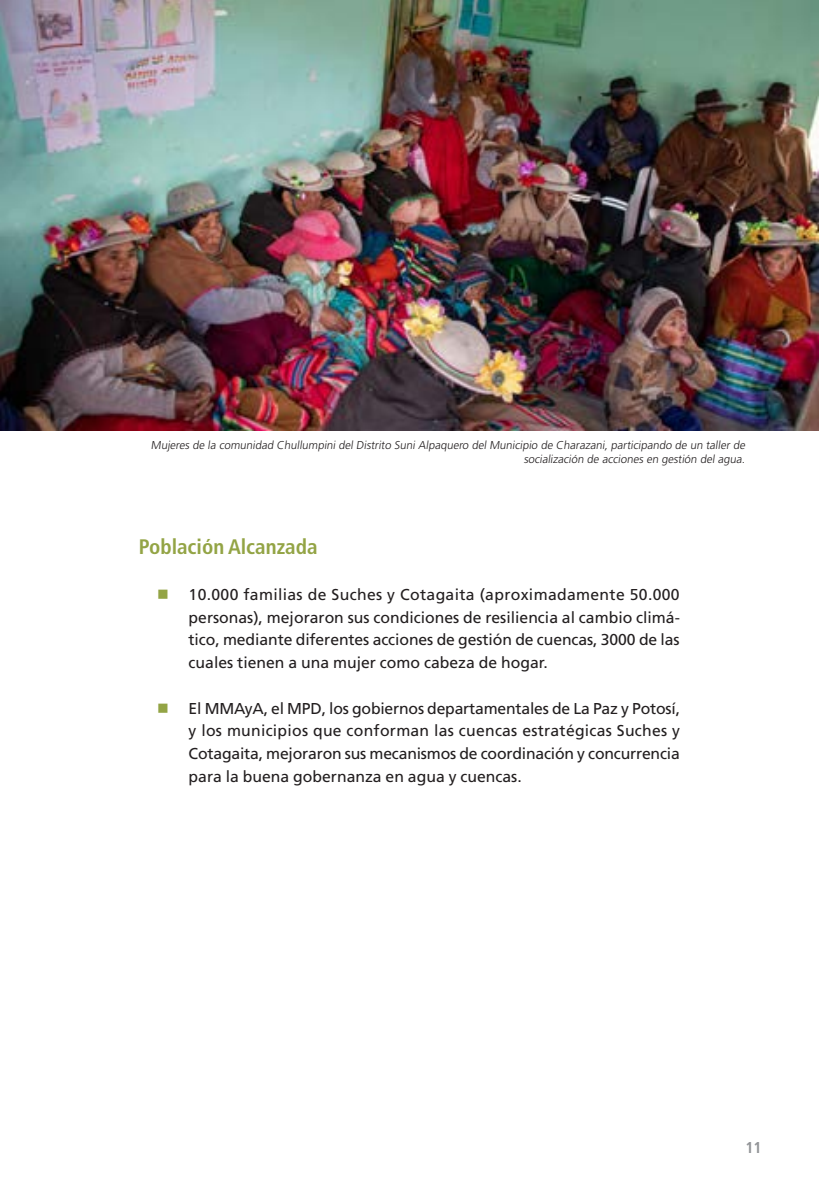
<style>
.page{position:relative;width:819px;height:1191px;background:#fff}
.page>*{position:absolute;margin:0;border:0;box-sizing:border-box;transform-origin:0 0}
.t1{font:700 condensed 21px "Frutiger LT Std";color:#93a445}
.t2{font:15.75px/22.8px "Frutiger LT Std";color:#231f20;text-align:justify}
.t3{font:700 condensed 15.75px "Frutiger LT Std";color:#939598}
.t4{font:300 11.38px/13.7px "Frutiger LT Std";color:#231f20;text-align:right}
</style>
<div class="page">
<img style="left:0;top:0;width:819px;height:430px">
<p class="t4" style="left:151px;top:438px;width:597px">Mujeres de la comunidad Chullumpini del Distrito Suni Alpaquero del Municipio de Charazani, participando de un taller de socialización de acciones en gestión del agua.</p>
<h1 class="t1" style="left:139px;top:534px;width:180px">Población Alcanzada</h1>
<p class="t2" style="left:188px;top:583px;width:493px">10.000 familias de Suches y Cotagaita (aproximadamente 50.000 personas), mejoraron sus condiciones de resiliencia al cambio climá&shy;tico, mediante diferentes acciones de gestión de cuencas, 3000 de las cuales tienen a una mujer como cabeza de hogar.</p>
<p class="t2" style="left:188px;top:697px;width:493px">El MMAyA, el MPD, los gobiernos departamentales de La Paz y Potosí, y los municipios que conforman las cuencas estratégicas Suches y Cotagaita, mejoraron sus mecanismos de coordinación y concurrencia para la buena gobernanza en agua y cuencas.</p>
<p class="t3" style="left:745px;top:1138px;width:18px">11</p>
</div>
